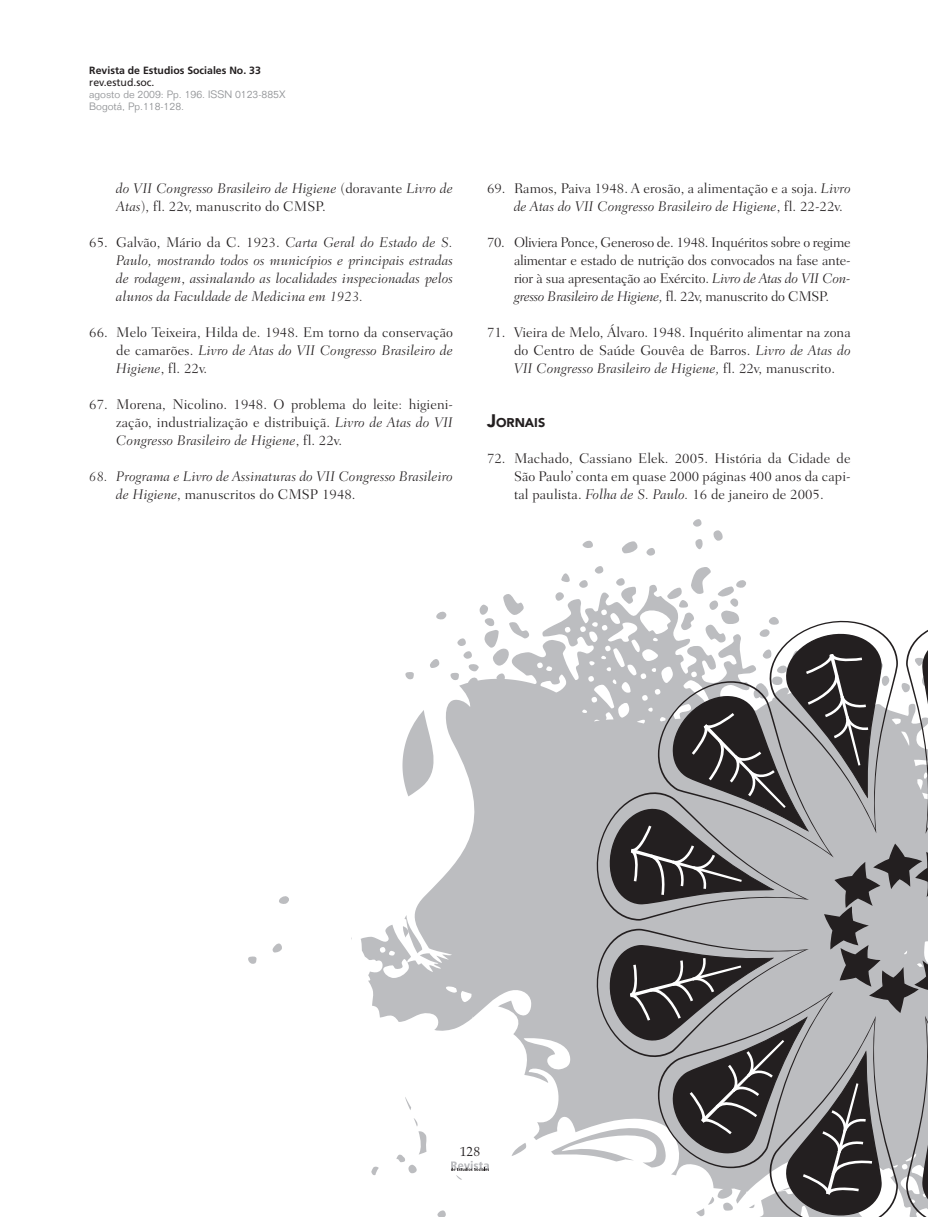
<style>
.page{position:relative;width:940px;height:1217px;background:#fff}
.page>*{position:absolute;margin:0;border:0;box-sizing:border-box;transform-origin:0 0}
.referencias_bibliogr{font:300 14.25px/18px "Fairfield LH";letter-spacing:.005em;color:#231f20;text-align:justify}
.referencias_bibliogr-2{font:italic 300 14.25px/18px "Fairfield LH";letter-spacing:.005em;color:#231f20}
.t1{font:13.5px "Aldus";color:#231f20}
.t1-2{font:900 12.6px "Avenir";color:#231f20}
.t2{font:300 10.5px/12px "Folio";color:#939598}
.t3{font:700 10.5px "Frutiger";color:#231f20}
.t4{font:10.5px "Frutiger";color:#231f20}
.s1{font-style:normal}
.s2{font-style:italic}
.s3{font-size:18px}
</style>
<div class="page">
<svg style="left:248px;top:519px;width:528px;height:697px"></svg>
<svg style="left:594px;top:618px;width:334px;height:598px;background:#9a9a9c"></svg>
<svg style="left:451px;top:1160px;width:38px;height:10px"></svg>
<p class="t3" style="left:89px;top:64px;width:173px">Revista de Estudios Sociales No. 33</p>
<p class="t4" style="left:89px;top:76px;width:67px">rev.estud.soc.</p>
<p class="t2" style="left:89px;top:88px;width:198px">agosto de 2009: Pp. 196. ISSN 0123-885X<br>Bogotá, Pp.118-128.</p>
<p class="referencias_bibliogr-2" style="left:116px;top:179px;width:338px">do VII Congresso Brasileiro de Higiene <span class="s1">(doravante</span> Livro de<br>Atas<span class="s1">), fl. 22v, manuscrito do CMSP.</span></p>
<p class="referencias_bibliogr-2" style="left:116px;top:233px;width:338px;text-align:justify;text-indent:-27px"><span class="s1">65. Galvão, Mário da C. 1923.</span> Carta Geral do Estado de S.<br>Paulo, mostrando todos os municípios e principais estradas de rodagem<span class="s1">,</span> assinalando as localidades inspecionadas pelos alunos da Faculdade de Medicina em 1923.</p>
<p class="referencias_bibliogr" style="left:116px;top:323px;width:338px;text-indent:-27px">66. Melo Teixeira, Hilda de. 1948. Em torno da conservação de camarões. <span class="s2">Livro de Atas do VII Congresso Brasileiro de Higiene</span>, fl. 22v.</p>
<p class="referencias_bibliogr" style="left:116px;top:395px;width:338px;text-indent:-27px">67. Morena, Nicolino. 1948. O problema do leite: higieni&shy;zação, industrialização e distribuiçã. <span class="s2">Livro de Atas do VII Congresso Brasileiro de Higiene</span>, fl. 22v.</p>
<p class="referencias_bibliogr-2" style="left:116px;top:467px;width:338px;text-indent:-27px">68. Programa e Livro de Assinaturas do VII Congresso Brasileiro de Higiene<span class="s1">, manuscritos do CMSP 1948.</span></p>
<p class="referencias_bibliogr" style="left:514px;top:179px;width:338px;text-indent:-27px">69. Ramos, Paiva 1948. A erosão, a alimentação e a soja. <span class="s2">Livro de Atas do VII Congresso Brasileiro de Higiene</span>, fl. 22-22v.</p>
<p class="referencias_bibliogr" style="left:514px;top:233px;width:338px;text-indent:-27px">70. Oliviera Ponce, Generoso de. 1948. Inquéritos sobre o regime alimentar e estado de nutrição dos convocados na fase ante&shy;rior à sua apresentação ao Exército. <span class="s2">Livro de Atas do VII Con&shy;gresso Brasileiro de Higiene,</span> fl. 22v, manuscrito do CMSP.</p>
<p class="referencias_bibliogr" style="left:514px;top:323px;width:338px;text-indent:-27px">71. Vieira de Melo, Álvaro. 1948. Inquérito alimentar na zona do Centro de Saúde Gouvêa de Barros. <span class="s2">Livro de Atas do VII Congresso Brasileiro de Higiene,</span> fl. 22v, manuscrito.</p>
<p class="t1-2" style="left:487px;top:415px;width:60px"><span class="s3">J</span>ORNAIS</p>
<p class="referencias_bibliogr" style="left:514px;top:449px;width:338px;text-indent:-27px">72. Machado, Cassiano Elek. 2005. História da Cidade de São Paulo’ conta em quase 2000 páginas 400 anos da capi&shy;tal paulista. <span class="s2">Folha de S. Paulo.</span> 16 de janeiro de 2005.</p>
<p class="t1" style="left:460px;top:1143px;width:22px">128</p>
</div>
